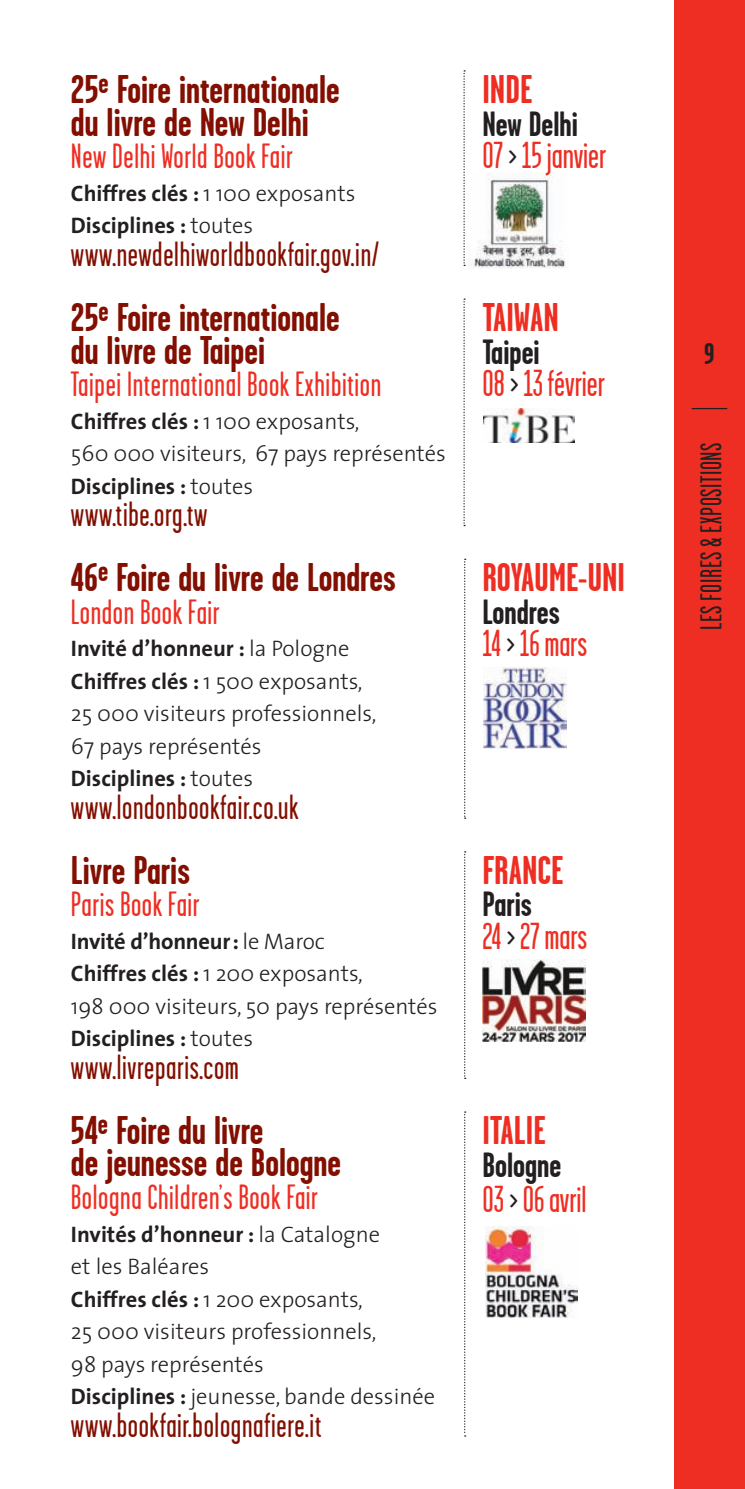
<style>
.page{position:relative;width:745px;height:1489px;background:#fff}
.page>*{position:absolute;margin:0;border:0;box-sizing:border-box;transform-origin:0 0}
.t1{font:700 40px/32.5px "Garage Gothic";color:#820f01}
.t2{font:700 40px "Garage Gothic";color:#ee2e22}
.t3{font:37.5px "Garage Gothic";color:#ee2e22}
.t4{font:35px "Garage Gothic";letter-spacing:.02em;color:#820f01}
.t5{font:35px "Garage Gothic";letter-spacing:.02em;color:#ee2e22}
.t6{font:700 35px "Garage Gothic";color:#231f20}
.t7{font:30px "Garage Gothic";letter-spacing:.02em;color:#231f20}
.t8{font:700 30px "Garage Gothic";color:#231f20}
.t9{font:300 22.5px/32.5px "The Sans";color:#231f20}
.t10{font:700 22.5px/32.5px "The Sans";color:#231f20}
.s1{font-weight:300}
.s2{font-weight:700}
.s3{color:#231f20}
</style>
<div class="page">
<img style="left:469px;top:172px;width:99px;height:97px">
<div style="left:673px;top:0;width:71px;height:1488px;background:#ee2e22"></div>
<hr style="left:691px;top:408px;width:35px;height:1px;background:#231f20">
<svg style="left:463px;top:70px;width:2px;height:196px"></svg>
<svg style="left:463px;top:298px;width:2px;height:228px"></svg>
<svg style="left:464px;top:558px;width:1px;height:260px"></svg>
<svg style="left:464px;top:851px;width:1px;height:227px"></svg>
<svg style="left:464px;top:1111px;width:1px;height:325px"></svg>
<img style="left:483px;top:408px;width:91px;height:35px">
<img style="left:482px;top:959px;width:102px;height:82px">
<img style="left:483px;top:668px;width:83px;height:80px">
<img style="left:485px;top:1226px;width:92px;height:91px">
<h1 class="t1" style="left:71px;top:74px;width:270px">25<sup>e</sup> Foire internationale du livre de New Delhi</h1>
<h3 class="t5" style="left:71px;top:138px;width:223px">New Delhi World Book Fair</h3>
<p class="t10" style="left:71px;top:176px;width:286px">Chiffres clés : <span class="s1">1 100 exposants<br></span>Disciplines : <span class="s1">toutes</span></p>
<h3 class="t4" style="left:71px;top:236px;width:309px">www.newdelhiworldbookfair.gov.in/</h3>
<h1 class="t1" style="left:71px;top:301px;width:270px">25<sup>e</sup> Foire internationale du livre de Taipei</h1>
<h3 class="t5" style="left:71px;top:366px;width:311px">Taipei International Book Exhibition</h3>
<p class="t9" style="left:71px;top:404px;width:376px"><span class="s2">Chiffres clés :</span> 1 100 exposants,<br>560 000 visiteurs, 67 pays représentés<br><span class="s2">Disciplines :</span> toutes</p>
<h3 class="t4" style="left:71px;top:496px;width:138px">www.tibe.org.tw</h3>
<h1 class="t1" style="left:71px;top:561px;width:326px">46<sup>e</sup> Foire du livre de Londres</h1>
<h3 class="t5" style="left:71px;top:593px;width:150px">London Book Fair</h3>
<p class="t9" style="left:71px;top:631px;width:307px"><span class="s2">Invité d’honneur :</span> la Pologne<br><span class="s2">Chiffres clés :</span> 1 500 exposants,<br>25 000 visiteurs professionnels,<br>67 pays représentés<br><span class="s2">Disciplines :</span> toutes</p>
<h3 class="t4" style="left:71px;top:788px;width:229px">www.londonbookfair.co.uk</h3>
<h1 class="t1" style="left:71px;top:854px;width:121px">Livre Paris</h1>
<h3 class="t5" style="left:71px;top:886px;width:130px">Paris Book Fair</h3>
<p class="t9" style="left:71px;top:924px;width:368px"><span class="s2">Invité d’honneur:</span> le Maroc<br><span class="s2">Chiffres clés :</span> 1 200 exposants,<br>198 000 visiteurs, 50 pays représentés<br><span class="s2">Disciplines :</span> toutes</p>
<h3 class="t4" style="left:71px;top:1048px;width:169px">www.livreparis.com</h3>
<h1 class="t1" style="left:71px;top:1114px;width:271px">54<sup>e</sup> Foire du livre<br>de jeunesse de Bologne</h1>
<h3 class="t5" style="left:71px;top:1178px;width:248px">Bologna Children’s Book Fair</h3>
<p class="t9" style="left:71px;top:1216px;width:365px"><span class="s2">Invités d’honneur :</span> la Catalogne<br>et les Baléares<br><span class="s2">Chiffres clés :</span> 1 200 exposants,<br>25 000 visiteurs professionnels,<br>98 pays représentés<br><span class="s2">Disciplines :</span> jeunesse, bande dessinée</p>
<h3 class="t4" style="left:71px;top:1406px;width:252px">www.bookfair.bolognafiere.it</h3>
<h1 class="t2" style="left:482px;top:69px;width:51px">INDE</h1>
<h3 class="t6" style="left:482px;top:105px;width:97px">New Delhi</h3>
<h2 class="t3" style="left:482px;top:136px;width:125px">07 <span class="s3">&gt;</span> 15 janvier</h2>
<h1 class="t2" style="left:482px;top:296px;width:78px">TAIWAN</h1>
<h3 class="t6" style="left:482px;top:333px;width:59px">Taipei</h3>
<h2 class="t3" style="left:482px;top:364px;width:124px">08 <span class="s3">&gt;</span> 13 février</h2>
<h1 class="t2" style="left:482px;top:556px;width:144px">ROYAUME-UNI</h1>
<h3 class="t6" style="left:482px;top:593px;width:79px">Londres</h3>
<h2 class="t3" style="left:482px;top:624px;width:106px">14 <span class="s3">&gt;</span> 16 mars</h2>
<h1 class="t2" style="left:482px;top:849px;width:82px">FRANCE</h1>
<h3 class="t6" style="left:482px;top:885px;width:51px">Paris</h3>
<h2 class="t3" style="left:482px;top:916px;width:106px">24 <span class="s3">&gt;</span> 27 mars</h2>
<h1 class="t2" style="left:482px;top:1109px;width:65px">ITALIE</h1>
<h3 class="t6" style="left:482px;top:1145px;width:80px">Bologne</h3>
<h2 class="t3" style="left:482px;top:1179px;width:105px">03 <span class="s3">&gt;</span> 06 avril</h2>
<h3 class="t8" style="left:703px;top:337px;width:12px">9</h3>
<h3 class="t7" style="left:695px;top:630px;width:189px;rotate:-90deg">LES FOIRES &amp; EXPOSITIONS</h3>
</div>
